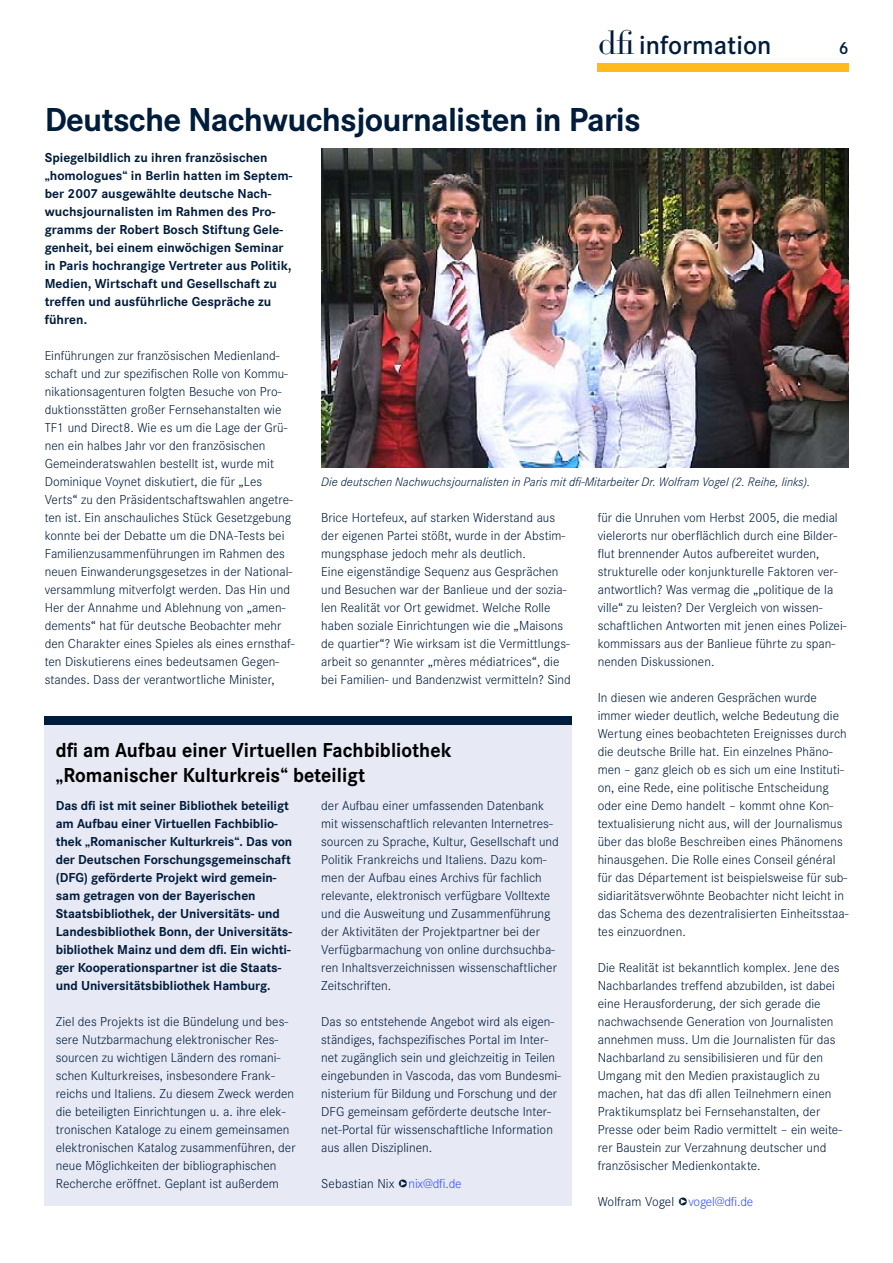
<style>
.page{position:relative;width:893px;height:1263px;background:#fff}
.page>*{position:absolute;margin:0;border:0;box-sizing:border-box;transform-origin:0 0}
.t1{font:700 34.5px "Corporate S";letter-spacing:-.025em;color:#001c3b}
.t2{font:600 27px "Corporate S";letter-spacing:.005em;color:#001c3b}
.t3{font:700 21px/25.5px "Corporate S";letter-spacing:.005em;color:#000;scale:.95 1}
.t4{font:600 18px "Corporate S";color:#001c3b}
.t5{font:300 13.5px/18px "Corporate S";letter-spacing:.005em;color:#001c3b}
.t6{font:700 13.5px/18px "Corporate S";letter-spacing:-.005em;color:#001c3b}
.t7{font:italic 300 12.75px "Corporate S";letter-spacing:.005em;color:#001c3b}
.s1{font-family:"Bauer Bodoni";font-weight:400;font-size:33px}
.s2{color:#3751ff}
</style>
<div class="page">
<div style="left:597px;top:63px;width:251px;height:9px;background:#ffba1d"></div>
<img style="left:321px;top:149px;width:527px;height:319px">
<div style="left:45px;top:725px;width:527px;height:481px;background:#e7e9f4"></div>
<div style="left:45px;top:716px;width:527px;height:9px;background:#001c3b"></div>
<h2 class="t2" style="left:597px;top:34px;width:175px"><span class="s1">dfi</span> information</h2>
<h3 class="t4" style="left:838px;top:41px;width:11px">6</h3>
<h1 class="t1" style="left:45px;top:106px;width:597px">Deutsche Nachwuchsjournalisten in Paris</h1>
<p class="t6" style="left:45px;top:150px;width:249px">Spiegelbildlich zu ihren französischen „homologues“ in Berlin hatten im Septem&shy;ber 2007 ausgewählte deutsche Nach&shy;wuchsjournalisten im Rahmen des Pro&shy;gramms der Robert Bosch Stiftung Gele&shy;genheit, bei einem einwöchigen Seminar in Paris hochrangige Vertreter aus Politik, Medien, Wirtschaft und Gesellschaft zu treffen und ausführliche Gespräche zu führen.</p>
<p class="t5" style="left:45px;top:348px;width:251px">Einführungen zur französischen Medienland&shy;schaft und zur spezifischen Rolle von Kommu&shy;nikationsagenturen folgten Besuche von Pro&shy;duktionsstätten großer Fernsehanstalten wie TF1 und Direct8. Wie es um die Lage der Grü&shy;nen ein halbes Jahr vor den französischen Gemeinderatswahlen bestellt ist, wurde mit Dominique Voynet diskutiert, die für „Les Verts“ zu den Präsidentschaftswahlen angetre&shy;ten ist. Ein anschauliches Stück Gesetzgebung konnte bei der Debatte um die DNA-Tests bei Familienzusammenführungen im Rahmen des neuen Einwanderungsgesetzes in der National&shy;versammlung mitverfolgt werden. Das Hin und Her der Annahme und Ablehnung von „amen&shy;dements“ hat für deutsche Beobachter mehr den Charakter eines Spieles als eines ernsthaf&shy;ten Diskutierens eines bedeutsamen Gegen&shy;standes. Dass der verantwortliche Minister,</p>
<p class="t7" style="left:321px;top:477px;width:490px">Die deutschen Nachwuchsjournalisten in Paris mit dfi-Mitarbeiter Dr. Wolfram Vogel (2. Reihe, links).</p>
<p class="t5" style="left:321px;top:510px;width:251px">Brice Hortefeux, auf starken Widerstand aus der eigenen Partei stößt, wurde in der Abstim&shy;mungsphase jedoch mehr als deutlich.<br>Eine eigenständige Sequenz aus Gesprächen und Besuchen war der Banlieue und der sozia&shy;len Realität vor Ort gewidmet. Welche Rolle haben soziale Einrichtungen wie die „Maisons de quartier“? Wie wirksam ist die Vermittlungs&shy;arbeit so genannter „mères médiatrices“, die bei Familien- und Bandenzwist vermitteln? Sind</p>
<p class="t5" style="left:597px;top:510px;width:250px">für die Unruhen vom Herbst 2005, die medial vielerorts nur oberflächlich durch eine Bilder&shy;flut brennender Autos aufbereitet wurden, strukturelle oder konjunkturelle Faktoren ver&shy;antwortlich? Was vermag die „politique de la ville“ zu leisten? Der Vergleich von wissen&shy;schaftlichen Antworten mit jenen eines Polizei&shy;kommissars aus der Banlieue führte zu span&shy;nenden Diskussionen.</p>
<p class="t5" style="left:597px;top:690px;width:252px">In diesen wie anderen Gesprächen wurde immer wieder deutlich, welche Bedeutung die Wertung eines beobachteten Ereignisses durch die deutsche Brille hat. Ein einzelnes Phäno&shy;men – ganz gleich ob es sich um eine Instituti&shy;on, eine Rede, eine politische Entscheidung oder eine Demo handelt – kommt ohne Kon&shy;textualisierung nicht aus, will der Journalismus über das bloße Beschreiben eines Phänomens hinausgehen. Die Rolle eines Conseil général für das Département ist beispielsweise für sub&shy;sidiaritätsverwöhnte Beobachter nicht leicht in das Schema des dezentralisierten Einheitsstaa&shy;tes einzuordnen.</p>
<p class="t5" style="left:597px;top:960px;width:246px">Die Realität ist bekanntlich komplex. Jene des Nachbarlandes treffend abzubilden, ist dabei eine Herausforderung, der sich gerade die nachwachsende Generation von Journalisten annehmen muss. Um die Journalisten für das Nachbarland zu sensibilisieren und für den Umgang mit den Medien praxistauglich zu machen, hat das dfi allen Teilnehmern einen Praktikumsplatz bei Fernsehanstalten, der Presse oder beim Radio vermittelt – ein weite&shy;rer Baustein zur Verzahnung deutscher und französischer Medienkontakte.</p>
<p class="t5" style="left:597px;top:1194px;width:157px">Wolfram Vogel ❑<span class="s2">vogel@dfi.de</span></p>
<h3 class="t3" style="left:56px;top:739px;width:418px">dfi am Aufbau einer Virtuellen Fachbibliothek „Romanischer Kulturkreis“ beteiligt</h3>
<p class="t6" style="left:56px;top:798px;width:238px">Das dfi ist mit seiner Bibliothek beteiligt am Aufbau einer Virtuellen Fachbiblio&shy;thek „Romanischer Kulturkreis“. Das von der Deutschen Forschungsgemeinschaft (DFG) geförderte Projekt wird gemein&shy;sam getragen von der Bayerischen Staatsbibliothek, der Universitäts- und Landesbibliothek Bonn, der Universitäts&shy;bibliothek Mainz und dem dfi. Ein wichti&shy;ger Kooperationspartner ist die Staats&shy;und Universitätsbibliothek Hamburg.</p>
<p class="t5" style="left:56px;top:1014px;width:241px">Ziel des Projekts ist die Bündelung und bes&shy;sere Nutzbarmachung elektronischer Res&shy;sourcen zu wichtigen Ländern des romani&shy;schen Kulturkreises, insbesondere Frank&shy;reichs und Italiens. Zu diesem Zweck werden die beteiligten Einrichtungen u. a. ihre elek&shy;tronischen Kataloge zu einem gemeinsamen elektronischen Katalog zusammenführen, der neue Möglichkeiten der bibliographischen Recherche eröffnet. Geplant ist außerdem</p>
<p class="t5" style="left:321px;top:798px;width:239px">der Aufbau einer umfassenden Datenbank mit wissenschaftlich relevanten Internetres&shy;sourcen zu Sprache, Kultur, Gesellschaft und Politik Frankreichs und Italiens. Dazu kom&shy;men der Aufbau eines Archivs für fachlich relevante, elektronisch verfügbare Volltexte und die Ausweitung und Zusammenführung der Aktivitäten der Projektpartner bei der Verfügbarmachung von online durchsuchba&shy;ren Inhaltsverzeichnissen wissenschaftlicher Zeitschriften.</p>
<p class="t5" style="left:321px;top:1014px;width:241px">Das so entstehende Angebot wird als eigen&shy;ständiges, fachspezifisches Portal im Inter&shy;net zugänglich sein und gleichzeitig in Teilen eingebunden in Vascoda, das vom Bundesmi&shy;nisterium für Bildung und Forschung und der DFG gemeinsam geförderte deutsche Inter&shy;net-Portal für wissenschaftliche Information aus allen Disziplinen.</p>
<p class="t5" style="left:321px;top:1176px;width:142px">Sebastian Nix ❑<span class="s2">nix@dfi.de</span></p>
</div>
